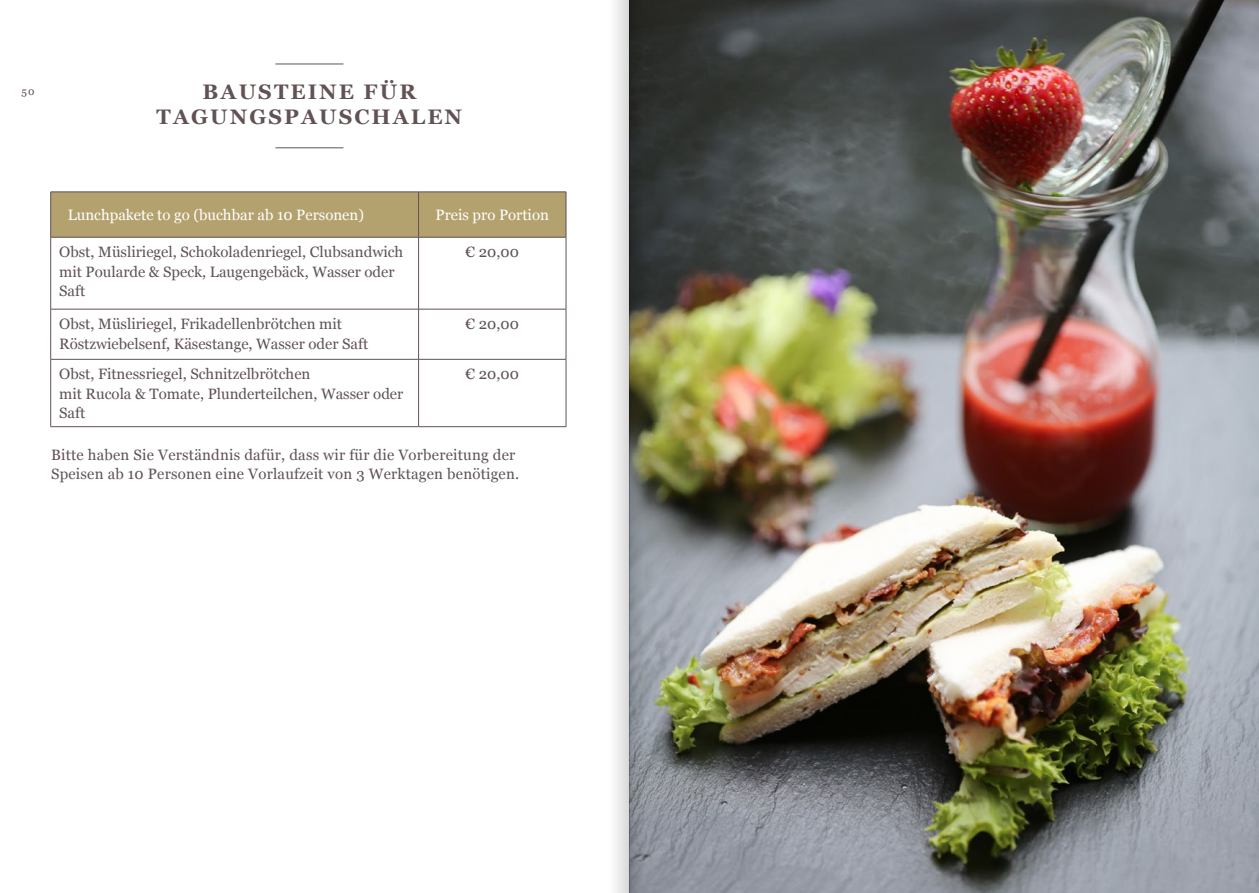
<style>
.page{position:relative;width:1259px;height:893px;background:#fff}
.page>*{position:absolute;margin:0;border:0;box-sizing:border-box;transform-origin:0 0}
.t1{font:700 21px/25.2px "Georgia";letter-spacing:.1em;color:#615254;text-align:center}
.t2{font:15px/19.5px "Georgia";color:#615254}
.t3{font:15px "Georgia";color:#fff}
.t4{font:10.5px "Georgia";color:#615254}
</style>
<div class="page">
<hr style="left:275px;top:148px;width:68px;height:1px;background:#615254">
<hr style="left:275px;top:64px;width:68px;height:1px;background:#615254">
<div style="left:51px;top:193px;width:515px;height:44px;background:#b3a16e"></div>
<hr style="left:418px;top:237px;width:1px;height:72px;background:#615254">
<hr style="left:418px;top:309px;width:1px;height:50px;background:#615254">
<hr style="left:418px;top:359px;width:1px;height:67px;background:#615254">
<hr style="left:50px;top:237px;width:1px;height:72px;background:#615254">
<hr style="left:566px;top:237px;width:1px;height:72px;background:#615254">
<hr style="left:51px;top:309px;width:367px;height:1px;background:#615254">
<hr style="left:50px;top:309px;width:1px;height:50px;background:#615254">
<hr style="left:418px;top:309px;width:148px;height:1px;background:#615254">
<hr style="left:566px;top:309px;width:1px;height:50px;background:#615254">
<hr style="left:51px;top:359px;width:367px;height:1px;background:#615254">
<hr style="left:50px;top:359px;width:1px;height:67px;background:#615254">
<hr style="left:418px;top:359px;width:148px;height:1px;background:#615254">
<hr style="left:566px;top:359px;width:1px;height:67px;background:#615254">
<hr style="left:51px;top:426px;width:367px;height:1px;background:#615254">
<hr style="left:418px;top:426px;width:148px;height:1px;background:#615254">
<hr style="left:51px;top:192px;width:367px;height:1px;background:#615254">
<hr style="left:50px;top:192px;width:1px;height:45px;background:#615254">
<hr style="left:418px;top:192px;width:148px;height:1px;background:#615254">
<hr style="left:418px;top:192px;width:1px;height:45px;background:#615254">
<hr style="left:566px;top:192px;width:1px;height:45px;background:#615254">
<hr style="left:51px;top:237px;width:367px;height:1px;background:#615254">
<hr style="left:418px;top:237px;width:148px;height:1px;background:#615254">
<img style="left:629px;top:0;width:630px;height:893px">
<div style="left:607px;top:0;width:22px;height:893px;background:linear-gradient(to right,#fff,#dbdbdb)"></div>
<svg style="left:630px;top:0;width:14px;height:893px;background:#60645f"></svg>
<p class="t4" style="left:22px;top:84px;width:15px">50</p>
<h1 class="t1" style="left:157px;top:78px;width:307px">BAUSTEINE FÜR<br>TAGUNGSPAUSCHALEN</h1>
<p class="t3" style="left:68px;top:204px;width:298px">Lunchpakete to go (buchbar ab 10 Personen)</p>
<p class="t3" style="left:435px;top:204px;width:115px">Preis pro Portion</p>
<p class="t2" style="left:59px;top:242px;width:346px">Obst, Müsliriegel, Schokoladenriegel, Clubsandwich mit Poularde &amp; Speck, Laugengebäck, Wasser oder<br>Saft</p>
<p class="t2" style="left:465px;top:242px;width:55px">€ 20,00</p>
<p class="t2" style="left:59px;top:313px;width:310px">Obst, Müsliriegel, Frikadellenbrötchen mit<br>Röstzwiebelsenf, Käsestange, Wasser oder Saft</p>
<p class="t2" style="left:465px;top:313px;width:55px">€ 20,00</p>
<p class="t2" style="left:59px;top:364px;width:346px">Obst, Fitnessriegel, Schnitzelbrötchen<br>mit Rucola &amp; Tomate, Plunderteilchen, Wasser oder<br>Saft</p>
<p class="t2" style="left:465px;top:364px;width:55px">€ 20,00</p>
<p class="t2" style="left:51px;top:444px;width:470px">Bitte haben Sie Verständnis dafür, dass wir für die Vorbereitung der<br>Speisen ab 10 Personen eine Vorlaufzeit von 3 Werktagen benötigen.</p>
</div>
